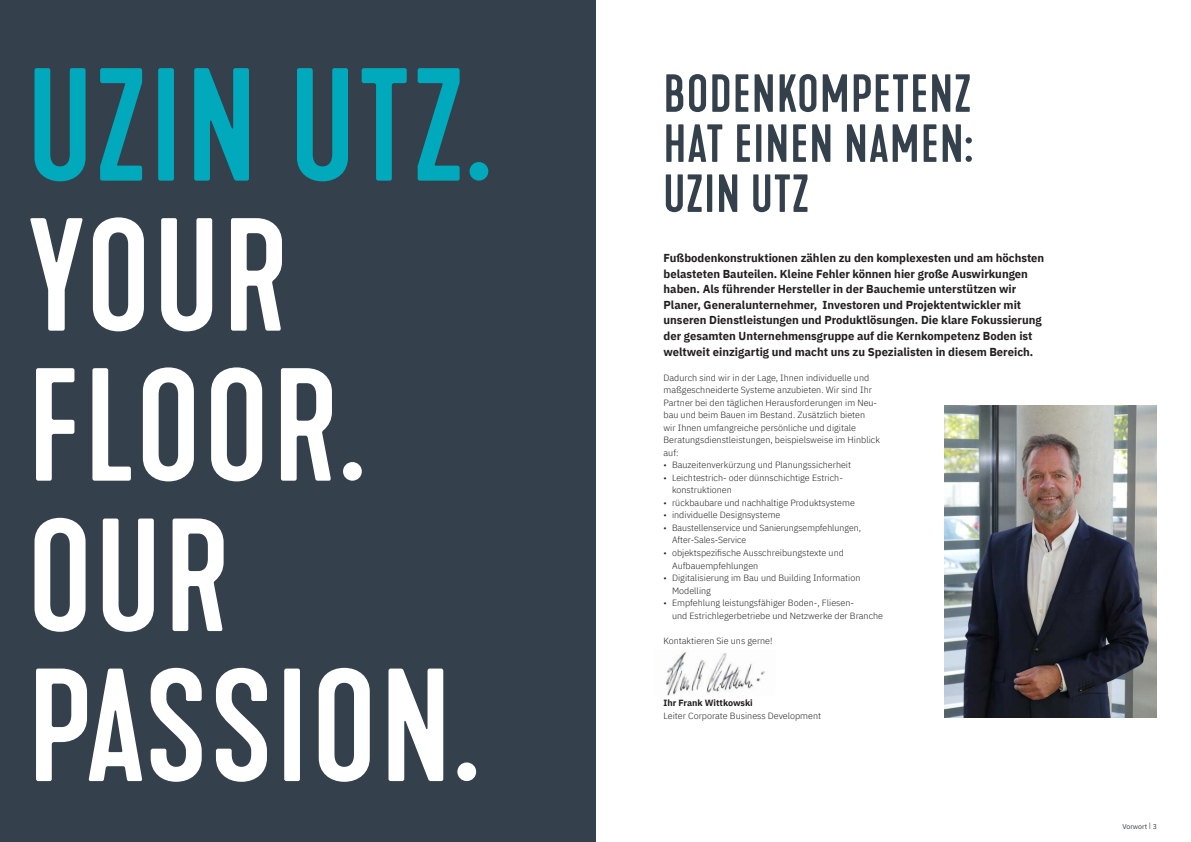
<style>
.page{position:relative;width:1191px;height:842px;background:#fff}
.page>*{position:absolute;margin:0;border:0;box-sizing:border-box;transform-origin:0 0}
.BIG_HEADLINE___KAPRA{font:500 150px/150px "Kapra Neue";letter-spacing:.025em;color:#fff}
.HEADLINE_-_KAPRA_50{font:500 50px "Kapra Neue";letter-spacing:.025em;color:#34404b}
.INTRO___IBM_PLEX_SAN{font:700 11.5px/15.6px "IBM Plex Sans";color:#231f20}
.COPY_-_IBM_PLEX_SANS{font:300 9px/12.5px "IBM Plex Sans";color:#231f20}
.INTRO___IBM_PLEX_SAN-2{font:300 9px "IBM Plex Sans";color:#231f20}
.INTRO___IBM_PLEX_SAN-3{font:700 9px "IBM Plex Sans";color:#231f20}
.PAGINA_KAPITELNAME_L{font:7px "IBM Plex Sans";color:#34404b}
.s1{color:#00aabc}
</style>
<div class="page">
<div style="left:0;top:0;width:595px;height:842px;background:#34404b"></div>
<img style="left:944px;top:405px;width:212px;height:313px">
<img style="left:666px;top:652px;width:99px;height:44px">
<p class="BIG_HEADLINE___KAPRA" style="left:28px;top:55px;width:464px"><span class="s1">UZIN UTZ.<br></span>YOUR<br>FLOOR.</p>
<p class="BIG_HEADLINE___KAPRA" style="left:28px;top:505px;width:452px">OUR<br>PASSION.</p>
<p class="HEADLINE_-_KAPRA_50" style="left:663px;top:63px;width:309px">BODENKOMPETENZ</p>
<p class="HEADLINE_-_KAPRA_50" style="left:663px;top:114px;width:310px">HAT EINEN NAMEN:</p>
<p class="HEADLINE_-_KAPRA_50" style="left:663px;top:164px;width:147px">UZIN UTZ</p>
<p class="INTRO___IBM_PLEX_SAN" style="left:663px;top:249px;width:382px">Fußbodenkonstruktionen zählen zu den komplexesten und am höchsten belasteten Bauteilen. Kleine Fehler können hier große Auswirkungen haben. Als führender Hersteller in der Bauchemie unterstützen wir Planer, Generalunternehmer, Investoren und Projektentwickler mit unseren Dienstleistungen und Produktlösungen. Die klare Fokussierung der gesamten Unternehmensgruppe auf die Kernkompetenz Boden ist weltweit einzigartig und macht uns zu Spezialisten in diesem Bereich.</p>
<p class="COPY_-_IBM_PLEX_SANS" style="left:663px;top:371px;width:218px">Dadurch sind wir in der Lage, Ihnen individuelle und maßgeschneiderte Systeme anzubieten. Wir sind Ihr Partner bei den täglichen Herausforderungen im Neu&shy;bau und beim Bauen im Bestand. Zusätzlich bieten<br>wir Ihnen umfangreiche persönliche und digitale Beratungsdienstleistungen, beispielsweise im Hinblick auf:</p>
<p class="COPY_-_IBM_PLEX_SANS" style="left:663px;top:458px;width:189px">• Bauzeitenverkürzung und Planungssicherheit</p>
<p class="COPY_-_IBM_PLEX_SANS" style="left:672px;top:471px;width:172px;text-indent:-9px">• Leichtestrich- oder dünnschichtige Estrich&shy;konstruktionen</p>
<p class="COPY_-_IBM_PLEX_SANS" style="left:663px;top:496px;width:193px">• rückbaubare und nachhaltige Produktsysteme</p>
<p class="COPY_-_IBM_PLEX_SANS" style="left:663px;top:508px;width:118px">• individuelle Designsysteme</p>
<p class="COPY_-_IBM_PLEX_SANS" style="left:672px;top:521px;width:190px;text-indent:-9px">• Baustellenservice und Sanierungsempfehlungen,<br>After-Sales-Service</p>
<p class="COPY_-_IBM_PLEX_SANS" style="left:672px;top:546px;width:173px;text-indent:-9px">• objektspezifische Ausschreibungstexte und<br>Aufbauempfehlungen</p>
<p class="COPY_-_IBM_PLEX_SANS" style="left:672px;top:571px;width:190px;text-indent:-9px">• Digitalisierung im Bau und Building Information<br>Modelling</p>
<p class="COPY_-_IBM_PLEX_SANS" style="left:672px;top:596px;width:213px;text-indent:-9px">• Empfehlung leistungsfähiger Boden-, Fliesen-<br>und Estrichlegerbetriebe und Netzwerke der Branche</p>
<p class="INTRO___IBM_PLEX_SAN-2" style="left:663px;top:634px;width:111px">Kontaktieren Sie uns gerne!</p>
<p class="INTRO___IBM_PLEX_SAN-3" style="left:663px;top:696px;width:91px">Ihr Frank Wittkowski</p>
<p class="INTRO___IBM_PLEX_SAN-2" style="left:663px;top:709px;width:159px">Leiter Corporate Business Development</p>
<p class="PAGINA_KAPITELNAME_L" style="left:1122px;top:821px;width:36px">Vorwort | 3</p>
</div>
